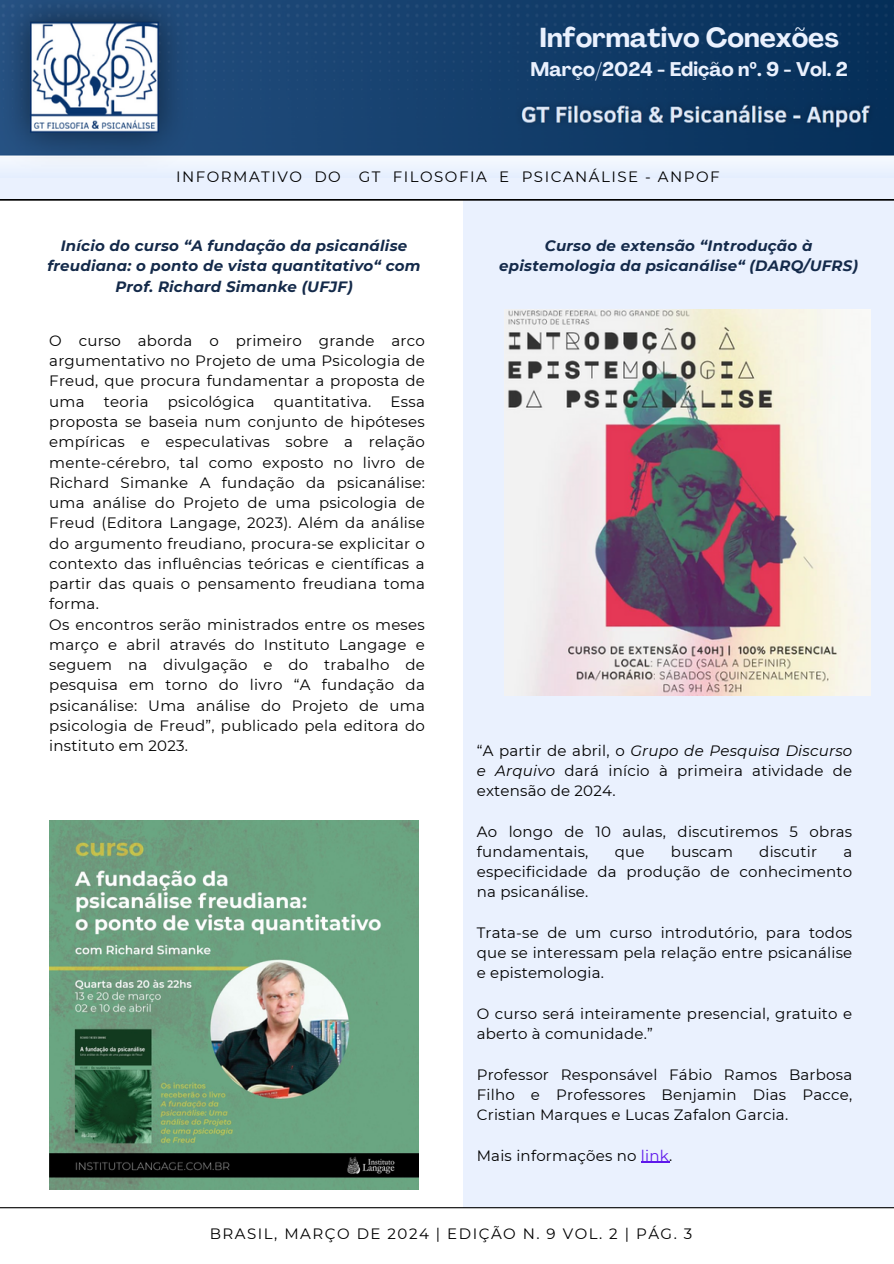
<style>
.page{position:relative;width:894px;height:1264px;background:#fff}
.page>*{position:absolute;margin:0;border:0;box-sizing:border-box;transform-origin:0 0}
.t1{font:700 27px "Agrandir";color:#eaf1fe}
.t2{font:700 19.5px "Agrandir";color:#eaf1fe}
.t3{font:15px/20.2px "Montserrat";letter-spacing:.015em;color:#000;text-align:justify}
.t4{font:italic 700 15px/20.2px "Montserrat";letter-spacing:.015em;color:#142a4a;text-align:center}
.t5{font:15px "Montserrat";letter-spacing:.1em;color:#000}
.s1{font-family:"Noto Sans"}
.s2{font-style:italic}
.s3{color:#5e17eb}
</style>
<div class="page">
<div style="left:463px;top:199px;width:430px;height:1008px;background:#eaf1fe"></div>
<hr style="left:0;top:1207px;width:893px;height:1px;background:#000">
<svg style="left:0;top:199px;width:893px;height:2px"></svg>
<img style="left:49px;top:820px;width:369px;height:369px">
<img style="left:504px;top:309px;width:366px;height:386px">
<svg style="left:641px;top:1161px;width:28px;height:1px"></svg>
<div style="left:0;top:156px;width:893px;height:43px;background:#eaf1fe"></div>
<img style="left:0;top:0;width:893px;height:160px">
<h1 class="t1" style="left:539px;top:27px;width:300px">Informativo Conexões</h1>
<h2 class="t2" style="left:530px;top:62px;width:319px">Março/2024 - Edição n<span class="s1">º</span>. 9 - Vol. 2</h2>
<p class="t5" style="left:176px;top:168px;width:545px">INFORMATIVO DO GT FILOSOFIA E PSICANÁLISE - ANPOF</p>
<p class="t4" style="left:47px;top:235px;width:374px">Início do curso “A fundação da psicanálise freudiana: o ponto de vista quantitativo“ com<br>Prof. Richard Simanke (UFJF)</p>
<p class="t3" style="left:49px;top:330px;width:377px">O curso aborda o primeiro grande arco argumentativo no Projeto de uma Psicologia de Freud, que procura fundamentar a proposta de uma</p>
<p class="t3" style="left:104px;top:391px;width:46px">teoria</p>
<p class="t3" style="left:168px;top:391px;width:88px">psicológica</p>
<p class="t3" style="left:274px;top:391px;width:99px">quantitativa.</p>
<p class="t3" style="left:49px;top:391px;width:377px;text-align:left;text-indent:341px">Essa proposta se baseia num conjunto de hipóteses empíricas e especulativas sobre a relação mente-cérebro, tal como exposto no livro de Richard Simanke A fundação da psicanálise: uma análise do Projeto de uma psicologia de Freud (Editora Langage, 2023). Além da análise do argumento freudiano, procura-se explicitar o contexto das influências teóricas e científicas a partir das quais o pensamento freudiana toma forma.<br>Os encontros serão ministrados entre os meses março e abril através do Instituto Langage e seguem na divulgação e do trabalho de pesquisa em torno do livro “A fundação da psicanálise: Uma análise do Projeto de uma psicologia de Freud”, publicado pela editora do instituto em 2023.</p>
<p class="t4" style="left:499px;top:235px;width:360px">Curso de extensão “Introdução à epistemologia da psicanálise“ (DARQ/UFRS)</p>
<p class="t3" style="left:476px;top:740px;width:377px">“A partir de abril, o <span class="s2">Grupo de Pesquisa Discurso e Arquivo</span> dará início à primeira atividade de extensão de 2024.</p>
<p class="t3" style="left:476px;top:821px;width:377px">Ao longo de 10 aulas, discutiremos 5 obras fundamentais,</p>
<p class="t3" style="left:614px;top:841px;width:31px">que</p>
<p class="t3" style="left:670px;top:841px;width:63px">buscam</p>
<p class="t3" style="left:759px;top:841px;width:59px">discutir</p>
<p class="t3" style="left:476px;top:841px;width:377px;text-indent:366px">a especificidade da produção de conhecimento na psicanálise.</p>
<p class="t3" style="left:476px;top:922px;width:377px">Trata-se de um curso introdutório, para todos que se interessam pela relação entre psicanálise e epistemologia.</p>
<p class="t3" style="left:476px;top:1003px;width:377px">O curso será inteiramente presencial, gratuito e aberto à comunidade.”</p>
<p class="t3" style="left:476px;top:1064px;width:377px">Professor Responsável Fábio Ramos Barbosa Filho e Professores Benjamin Dias Pacce, Cristian Marques e Lucas Zafalon Garcia.</p>
<p class="t3" style="left:476px;top:1145px;width:197px">Mais informações no <span class="s3">link</span>.</p>
<p class="t5" style="left:210px;top:1224px;width:484px">BRASIL, MARÇO DE 2024 | EDIÇÃO N. 9 VOL. 2 | PÁG. 3</p>
</div>
